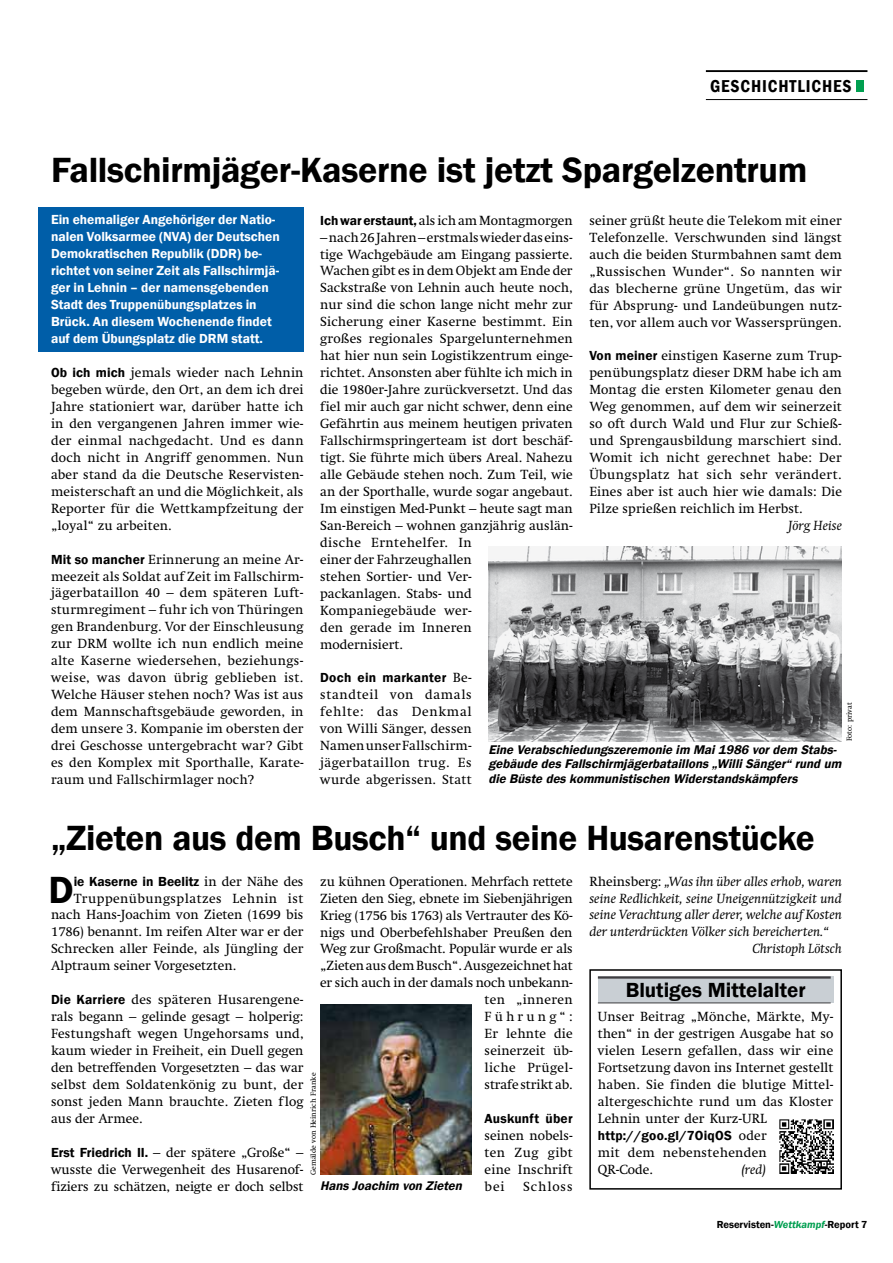
<style>
.page{position:relative;width:893px;height:1263px;background:#fff}
.page>*{position:absolute;margin:0;border:0;box-sizing:border-box;transform-origin:0 0}
.t1{font:600 39px "Franklin Gothic";color:#000}
.t2{font:600 36px "Franklin Gothic";letter-spacing:-.01em;color:#000}
.t3{font:600 21px "Franklin Gothic";color:#000}
.t4{font:600 condensed 17.7px "Franklin Gothic";letter-spacing:.05em;color:#000}
.t5{font:13.5px/17px "Swift LT Std";color:#000;text-align:justify}
.t6{font:600 13.5px/17px "Franklin Gothic";color:#fff}
.t7{font:italic 13.5px "Swift LT Std";color:#000}
.t8{font:600 13.5px "Franklin Gothic";letter-spacing:.015em;color:#000}
.t9{font:13.5px/17px "Swift LT Std";letter-spacing:.02em;color:#000}
.t10{font:13.5px "Swift LT Std";letter-spacing:.065em;color:#000}
.t11{font:italic 600 12.9px/14.7px "Franklin Gothic";color:#000}
.t12{font:600 10.5px "Franklin Gothic";color:#000}
.t13{font:7.5px "Swift LT Std";color:#000}
.s1{font-family:"Franklin Gothic";font-weight:600}
.s2{font-family:"Swift LT Std";font-weight:400}
.s3{font-style:normal}
.s4{font-style:italic;color:#009f50}
</style>
<div class="page">
<div style="left:38px;top:207px;width:266px;height:145px;background:#005ea8"></div>
<hr style="left:706px;top:99px;width:161px;height:1px;background:#000">
<hr style="left:706px;top:70px;width:161px;height:2px;background:#000">
<div style="left:856px;top:80px;width:7px;height:12px;background:#009f50"></div>
<img style="left:779px;top:1120px;width:54px;height:54px">
<div style="left:589px;top:969px;width:253px;height:220px;border:2px solid #000"></div>
<div style="left:598px;top:976px;width:235px;height:27px;background:#c9cfd4"></div>
<hr style="left:598px;top:976px;width:233px;height:3px;background:#3e3d40">
<hr style="left:598px;top:1002px;width:233px;height:1px;background:#3e3d40">
<img style="left:320px;top:1004px;width:152px;height:171px">
<img style="left:488px;top:546px;width:354px;height:195px">
<h3 class="t4" style="left:710px;top:74px;width:143px">GESCHICHTLICHES</h3>
<h2 class="t2" style="left:51px;top:148px;width:758px">Fallschirmjäger-Kaserne ist jetzt Spargelzentrum</h2>
<p class="t6" style="left:51px;top:212px;width:230px">Ein ehemaliger Angehöriger der Natio&shy;nalen Volksarmee (NVA) der Deutschen Demokratischen Republik (DDR) be&shy;richtet von seiner Zeit als Fallschirmjä&shy;ger in Lehnin – der namensgebenden Stadt des Truppenübungsplatzes in Brück. An diesem Wochenende findet auf dem Übungsplatz die DRM statt.</p>
<p class="t5" style="left:51px;top:364px;width:254px"><span class="s1">Ob ich mich</span> jemals wieder nach Lehnin begeben würde, den Ort, an dem ich drei Jahre stationiert war, darüber hatte ich in den vergangenen Jahren immer wie&shy;der einmal nachgedacht. Und es dann doch nicht in Angriff genommen. Nun aber stand da die Deutsche Reservisten&shy;meisterschaft an und die Möglichkeit, als Reporter für die Wettkampfzeitung der „loyal“ zu arbeiten.</p>
<p class="t5" style="left:51px;top:551px;width:254px"><span class="s1">Mit so mancher</span> Erinnerung an meine Ar&shy;meezeit als Soldat auf Zeit im Fallschirm&shy;jägerbataillon 40 – dem späteren Luft&shy;sturmregiment – fuhr ich von Thüringen gen Brandenburg. Vor der Einschleusung zur DRM wollte ich nun endlich meine alte Kaserne wiedersehen, beziehungs&shy;weise, was davon übrig geblieben ist.<br>Welche Häuser stehen noch? Was ist aus dem Mannschaftsgebäude geworden, in dem unsere 3. Kompanie im obersten der drei Geschosse untergebracht war? Gibt es den Komplex mit Sporthalle, Karate&shy;raum und Fallschirmlager noch?</p>
<p class="t5" style="left:320px;top:212px;width:254px"><span class="s1">Ich war erstaunt,</span> als ich am Montagmorgen</p>
<p class="t5" style="left:320px;top:229px;width:254px;text-align:left">– nach 26 Jahren – erstmals wieder das eins&shy;tige Wachgebäude am Eingang passierte.<br>Wachen gibt es in dem Objekt am Ende der Sackstraße von Lehnin auch heute noch, nur sind die schon lange nicht mehr zur Sicherung einer Kaserne bestimmt. Ein großes regionales Spargelunternehmen hat hier nun sein Logistikzentrum einge&shy;richtet. Ansonsten aber fühlte ich mich in die 1980er-Jahre zurückversetzt. Und das fiel mir auch gar nicht schwer, denn eine Gefährtin aus meinem heutigen privaten Fallschirmspringerteam ist dort beschäf&shy;tigt. Sie führte mich übers Areal. Nahezu alle Gebäude stehen noch. Zum Teil, wie an der Sporthalle, wurde sogar angebaut.<br>Im einstigen Med-Punkt – heute sagt man San-Bereich – wohnen ganzjährig auslän&shy;dische Erntehelfer. In<br>einer der Fahrzeughallen<br>stehen Sortier- und Ver-<br>packanlagen. Stabs- und Kompaniegebäude wer-<br>den gerade im Inneren<br>modernisiert.</p>
<p class="t8" style="left:320px;top:670px;width:153px">Doch ein markanter <span class="s2">Be-</span></p>
<p class="t5" style="left:320px;top:687px;width:153px">standteil von damals fehlte: das Denkmal von Willi Sänger, dessen Namen unser Fallschirm&shy;jägerbataillon trug. Es wurde abgerissen. Statt</p>
<p class="t5" style="left:589px;top:212px;width:254px">seiner grüßt heute die Telekom mit einer Telefonzelle. Verschwunden sind längst auch die beiden Sturmbahnen samt dem „Russischen Wunder“. So nannten wir das blecherne grüne Ungetüm, das wir für Absprung- und Landeübungen nutz&shy;ten, vor allem auch vor Wassersprüngen.</p>
<p class="t5" style="left:589px;top:348px;width:254px"><span class="s1">Von meiner</span> einstigen Kaserne zum Trup&shy;penübungsplatz dieser DRM habe ich am Montag die ersten Kilometer genau den Weg genommen, auf dem wir seinerzeit so oft durch Wald und Flur zur Schieß&shy;und Sprengausbildung marschiert sind.<br>Womit ich nicht gerechnet habe: Der Übungsplatz hat sich sehr verändert.<br>Eines aber ist auch hier wie damals: Die Pilze sprießen reichlich im Herbst.</p>
<p class="t7" style="left:788px;top:518px;width:55px">Jörg Heise</p>
<p class="t13" style="left:845px;top:741px;width:41px;rotate:-90deg">Foto: privat</p>
<p class="t11" style="left:488px;top:742px;width:358px">Eine Verabschiedungszeremonie im Mai1986 vordem Stabs&shy;gebäude desFallschirmjägerbataillons„WilliSänger“rund um die Büste deskommunistischen Widerstandskämpfers</p>
<h2 class="t2" style="left:51px;top:815px;width:765px">„Zieten aus dem Busch“ und seine Husarenstücke</h2>
<h1 class="t1" style="left:48px;top:865px;width:27px">D</h1>
<p class="t8" style="left:74px;top:873px;width:231px">ie Kaserne in Beelitz <span class="s2">in der Nähe des</span></p>
<p class="t7" style="left:589px;top:873px;width:254px"><span class="s3">Rheinsberg:</span> „Was ihn über alles erhob, waren</p>
<p class="t7" style="left:589px;top:890px;width:254px">seine Redlichkeit, seine Uneigennützigkeit und</p>
<p class="t7" style="left:589px;top:907px;width:254px">seine Verachtung aller derer, welche auf Kosten</p>
<p class="t7" style="left:589px;top:924px;width:241px">der unterdrückten Völker sich bereicherten.“</p>
<p class="t7" style="left:752px;top:941px;width:91px">Christoph Lötsch</p>
<h3 class="t3" style="left:626px;top:977px;width:181px">Blutiges Mittelalter</h3>
<p class="t5" style="left:598px;top:1008px;width:237px">Unser Beitrag „Mönche, Märkte, My&shy;then“ in der gestrigen Ausgabe hat so vielen Lesern gefallen, dass wir eine Fortsetzung davon ins Internet gestellt haben. Sie finden die blutige Mittel&shy;altergeschichte rund um das Kloster Lehnin unter der Kurz-URL</p>
<p class="t8" style="left:598px;top:1127px;width:170px">http://goo.gl/7OiqOS <span class="s2">oder</span></p>
<p class="t9" style="left:598px;top:1144px;width:171px">mit dem nebenstehenden<br>QR-Code.</p>
<p class="t5" style="left:320px;top:873px;width:254px;text-align:right">zu kühnen Operationen. Mehrfach rettete<br>Zieten den Sieg, ebnete im Siebenjährigen<br>Krieg (1756 bis 1763) als Vertrauter des Kö&shy;nigs und Oberbefehlshaber Preußen den<br>Weg zur Großmacht. Populär wurde er als „Zieten aus dem Busch“. Ausgezeichnet hat er sich auch in der damals noch unbekann&shy;ten „inneren<br>Führung“:<br>Er lehnte die<br>seinerzeit üb-<br>liche Prügel-<br>strafe strikt ab.</p>
<p class="t8" style="left:485px;top:1110px;width:90px">Auskunft über</p>
<p class="t5" style="left:485px;top:1127px;width:90px">seinen nobels&shy;ten Zug gibt eine Inschrift bei</p>
<p class="t5" style="left:51px;top:890px;width:254px;text-indent:23px">Truppenübungsplatzes Lehnin ist nach Hans-Joachim von Zieten (1699 bis 1786) benannt. Im reifen Alter war er der Schrecken aller Feinde, als Jüngling der Alptraum seiner Vorgesetzten.</p>
<p class="t5" style="left:51px;top:991px;width:254px"><span class="s1">Die Karriere</span> des späteren Husarengene&shy;rals begann – gelinde gesagt – holperig:<br>Festungshaft wegen Ungehorsams und, kaum wieder in Freiheit, ein Duell gegen den betreffenden Vorgesetzten – das war selbst dem Soldatenkönig zu bunt, der sonst jeden Mann brauchte. Zieten flog aus der Armee.</p>
<p class="t5" style="left:51px;top:1144px;width:254px"><span class="s1">Erst Friedrich II.</span> – der spätere „Große“ – wusste die Verwegenheit des Husarenof&shy;fiziers zu schätzen, neigte er doch selbst</p>
<p class="t13" style="left:309px;top:1175px;width:104px;rotate:-90deg">Gemälde von Heinrich Franke</p>
<p class="t7" style="left:742px;top:1162px;width:26px">(red)</p>
<p class="t10" style="left:523px;top:1179px;width:51px">Schloss</p>
<p class="t11" style="left:320px;top:1179px;width:147px">HansJoachim von Zieten</p>
<p class="t12" style="left:717px;top:1218px;width:152px">Reservisten-<span class="s4">Wettkampf</span>-Report 7</p>
</div>
